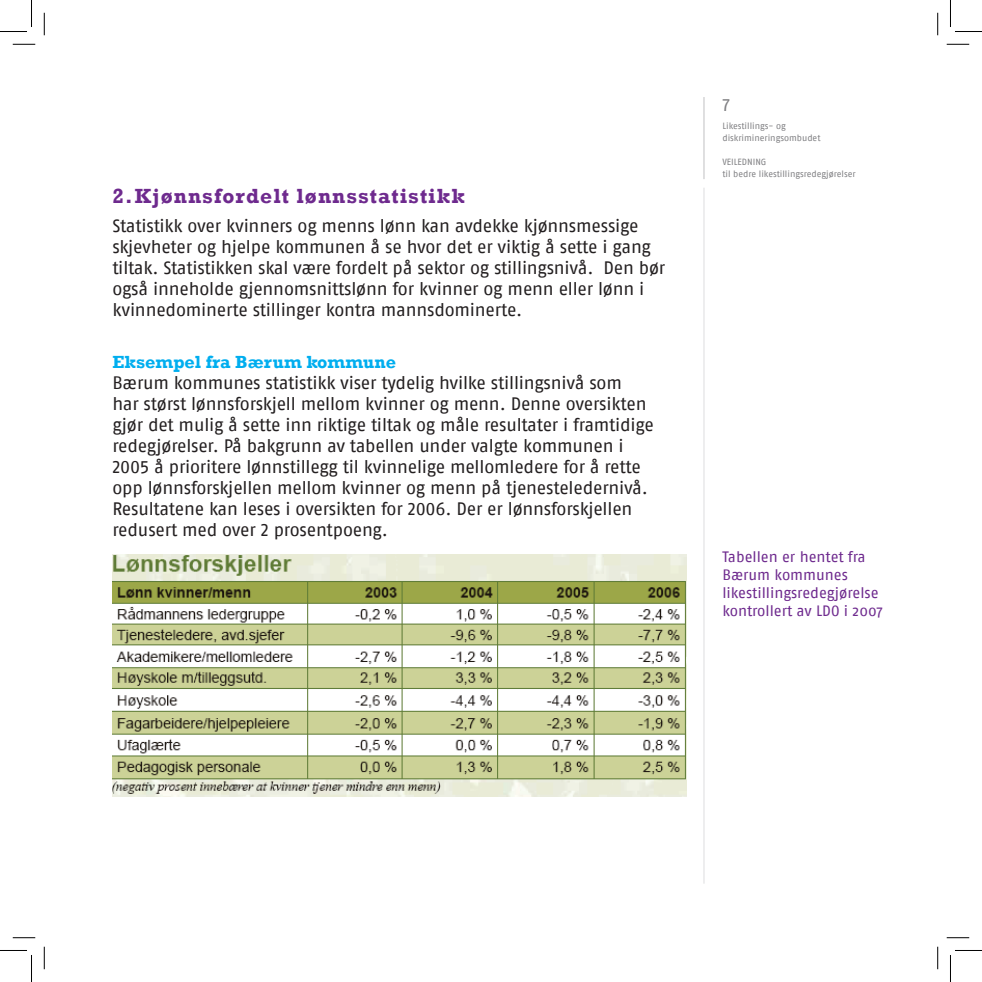
<style>
.page{position:relative;width:982px;height:982px;background:#fff}
.page>*{position:absolute;margin:0;border:0;box-sizing:border-box;transform-origin:0 0}
.Mellomtittel_høy_sta{font:700 21px "Rockwell";letter-spacing:.05em;color:#6e2a8e}
.Body{font:18px/21px "Fago No Regular LF";letter-spacing:-.015em;color:#231f20}
.Undertittel{font:700 18px "Rockwell";color:#00aeef}
.Margskrift_høyre_mar{font:15px/18px "Fago No";letter-spacing:-.005em;color:#6e2a8e}
.t1{font:9px/12px "Fago No Regular LF";color:#808083}
</style>
<div class="page">
<hr style="left:703px;top:188px;width:1px;height:695px;background:#babbbe">
<hr style="left:703px;top:97px;width:1px;height:82px;background:#808083">
<img style="left:112px;top:554px;width:574px;height:242px">
<svg style="left:13px;top:44px;width:22px;height:1px"></svg>
<svg style="left:946px;top:44px;width:23px;height:1px"></svg>
<svg style="left:13px;top:937px;width:22px;height:1px"></svg>
<svg style="left:946px;top:937px;width:23px;height:1px"></svg>
<svg style="left:44px;top:13px;width:1px;height:22px"></svg>
<svg style="left:44px;top:946px;width:1px;height:23px"></svg>
<svg style="left:937px;top:13px;width:1px;height:22px"></svg>
<svg style="left:937px;top:946px;width:1px;height:23px"></svg>
<svg style="left:0;top:0;width:32px;height:32px"></svg>
<svg style="left:0;top:950px;width:32px;height:31px"></svg>
<svg style="left:950px;top:0;width:31px;height:32px"></svg>
<svg style="left:950px;top:950px;width:31px;height:31px"></svg>
<p class="Mellomtittel_høy_sta" style="left:112px;top:183px;width:354px">2.Kjønnsfordelt lønnsstatistikk</p>
<p class="Body" style="left:112px;top:215px;width:554px">Statistikk over kvinners og menns lønn kan avdekke kjønnsmessige skjevheter og hjelpe kommunen å se hvor det er viktig å sette i gang tiltak. Statistikken skal være fordelt på sektor og stillingsnivå. Den bør også inneholde gjennomsnittslønn for kvinner og menn eller lønn i kvinnedominerte stillinger kontra mannsdominerte.</p>
<p class="Undertittel" style="left:112px;top:351px;width:285px">Eksempel fra Bærum kommune</p>
<p class="Body" style="left:112px;top:372px;width:543px">Bærum kommunes statistikk viser tydelig hvilke stillingsnivå som<br>har størst lønnsforskjell mellom kvinner og menn. Denne oversikten gjør det mulig å sette inn riktige tiltak og måle resultater i framtidige redegjørelser. På bakgrunn av tabellen under valgte kommunen i 2005 å prioritere lønnstillegg til kvinnelige mellomledere for å rette opp lønnsforskjellen mellom kvinner og menn på tjenesteledernivå.<br>Resultatene kan leses i oversikten for 2006. Der er lønnsforskjellen redusert med over 2 prosentpoeng.</p>
<p class="t1" style="left:722px;top:120px;width:100px">Likestillings- og diskrimineringsombudet</p>
<p class="t1" style="left:722px;top:156px;width:135px">VEILEDNING<br>til bedre likestillingsredegjørelser</p>
<p class="Margskrift_høyre_mar" style="left:722px;top:547px;width:162px">Tabellen er hentet fra<br>Bærum kommunes likestillingsredegjørelse kontrollert av LDO i 2007</p>
</div>
